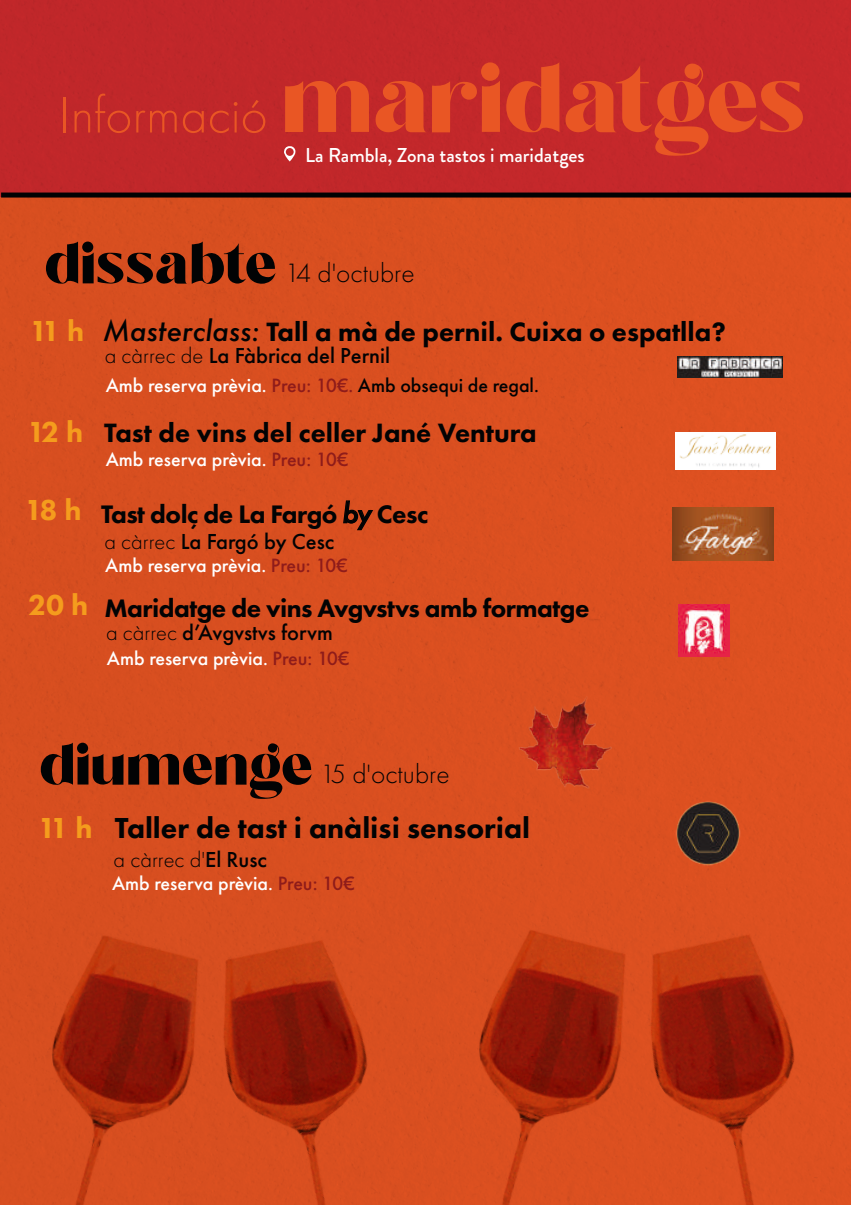
<style>
.page{position:relative;width:851px;height:1205px;background:#fff}
.page>*{position:absolute;margin:0;border:0;box-sizing:border-box;transform-origin:0 0}
.t1{font:300 52.5px "Futura PT";color:#e95624}
.t2{font:800 30px "Futura PT";color:#020304}
.t3{font:800 30px "Futura PT";color:#f59c1d}
.t4{font:800 27.5px "Futura PT";color:#020304}
.t5{font:300 27.5px "Futura PT";color:#020304}
.t6{font:800 26.25px "Futura PT";letter-spacing:-.02em;color:#020304}
.t7{font:500 22.5px "Futura PT";color:#020304}
.t8{font:300 22.5px "Futura PT";color:#020304}
.t9{font:500 20px "Futura PT";color:#fff}
.t10{font:500 20px "Futura PT";color:#020304}
.t11{font:500 20px "Brandon Grotesque";color:#fff}
.s1{font-family:"Sugar Magic";font-weight:400;font-size:99.5px}
.s2{font-family:"Sugar Magic";font-weight:400;font-size:60px}
.s3{font-family:"Futura";font-weight:500;font-style:italic}
.s4{font-weight:300}
.s5{color:#fff}
.s6{color:#8f1c1a}
.s7{font-size:30px;color:#f59c1d}
.s8{color:#f59c1d}
.s9{font-weight:500}
</style>
<div class="page">
<img style="left:0;top:1px;width:850px;height:1203px">
<svg style="left:342px;top:500px;width:32px;height:31px"></svg>
<svg style="left:283px;top:146px;width:12px;height:15px"></svg>
<div style="left:675px;top:432px;width:100px;height:38px;background:#fff"></div>
<img style="left:680px;top:434px;width:91px;height:34px">
<img style="left:671px;top:796px;width:73px;height:73px">
<img style="left:678px;top:604px;width:51px;height:52px">
<img style="left:677px;top:357px;width:105px;height:21px">
<img style="left:672px;top:507px;width:101px;height:54px">
<h1 class="t1" style="left:59px;top:85px;width:750px">Informació <span class="s1">maridatges</span></h1>
<p class="t11" style="left:305px;top:141px;width:281px">La Rambla, Zona tastos i maridatges</p>
<h3 class="t5" style="left:45px;top:257px;width:371px"><span class="s2">dissabte</span> 14 d'octubre</h3>
<h2 class="t3" style="left:30px;top:313px;width:56px">11 h</h2>
<h3 class="t4" style="left:103px;top:314px;width:624px"><span class="s3">Masterclass:</span> Tall a mà de pernil. Cuixa o espatlla?</h3>
<p class="t7" style="left:105px;top:342px;width:287px"><span class="s4">a càrrec de</span> La Fàbrica del Pernil</p>
<p class="t10" style="left:106px;top:374px;width:434px"><span class="s5">Amb reserva prèvia.</span> <span class="s6">Preu: 10€.</span> Amb obsequi de regal.</p>
<h3 class="t4" style="left:28px;top:416px;width:510px"><span class="s7">12 h</span> Tast de vins del celler Jané Ventura</h3>
<p class="t9" style="left:106px;top:447px;width:244px">Amb reserva prèvia. <span class="s6">Preu: 10€</span></p>
<h3 class="t6" style="left:25px;top:497px;width:405px"><span class="s7">18 h</span> Tast dolç de La Fargó <span class="s3">by</span> Cesc</h3>
<p class="t9" style="left:105px;top:553px;width:244px">Amb reserva prèvia. <span class="s6">Preu: 10€</span></p>
<p class="t7" style="left:104px;top:528px;width:231px"><span class="s4">a càrrec</span> La Fargó by Cesc</p>
<h3 class="t6" style="left:28px;top:592px;width:562px"><span class="s7">20 h</span> Maridatge de vins Avgvstvs amb formatge</h3>
<p class="t9" style="left:107px;top:646px;width:244px">Amb reserva prèvia. <span class="s6">Preu: 10€</span></p>
<p class="t7" style="left:106px;top:618px;width:228px"><span class="s4">a càrrec</span> d’Avgvstvs forvm</p>
<h3 class="t5" style="left:40px;top:758px;width:411px"><span class="s2">diumenge</span> 15 d'octubre</h3>
<h2 class="t2" style="left:38px;top:809px;width:493px"><span class="s8">11 h</span> Taller de tast i anàlisi sensorial</h2>
<p class="t9" style="left:112px;top:871px;width:244px">Amb reserva prèvia. <span class="s6">Preu: 10€</span></p>
<p class="t8" style="left:114px;top:847px;width:155px">a càrrec d'<span class="s9">El Rusc</span></p>
</div>
